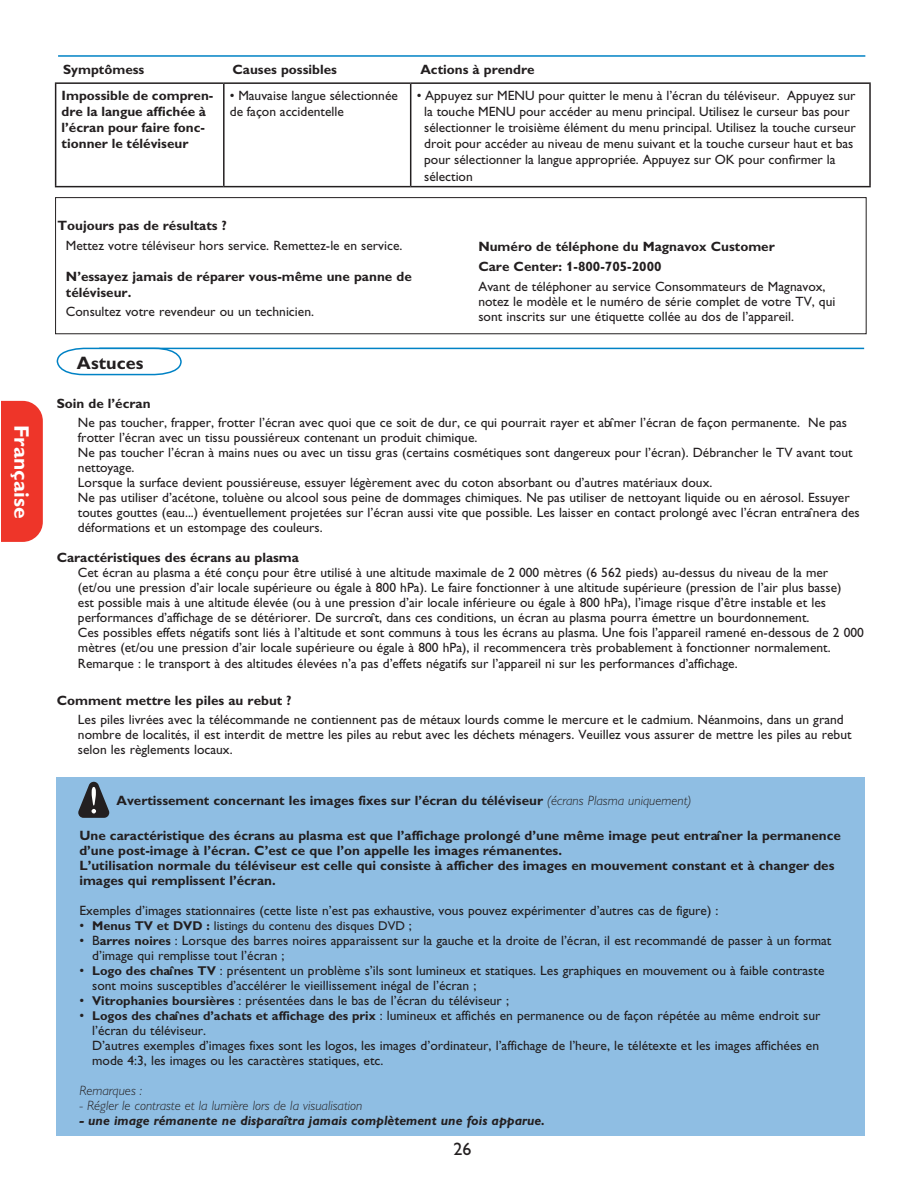
<style>
.page{position:relative;width:919px;height:1190px;background:#fff}
.page>*{position:absolute;margin:0;border:0;box-sizing:border-box;transform-origin:0 0}
.t1{font:700 21px "Gill Alt One";color:#fff}
.t2{font:700 18px "Gill Alt One";letter-spacing:.005em;color:#231f20}
.t3{font:18px "Gill Alt One";color:#231f20}
.t4{font:13.5px/15px "Gill Alt One";color:#231f20}
.t5{font:700 13.5px/16.2px "Gill Alt One";color:#231f20}
.t6{font:13.5px/16.2px "Gill Alt One";color:#231f20}
.t7{font:italic 700 13.5px "Gill Alt One";color:#231f20}
.t8{font:italic 300 13.5px "Gill Alt One";color:#231f20}
.t9{font:12.75px "Gill Alt One";color:#231f20}
.s1{font-weight:300;font-style:italic}
.s2{font-size:13.5px}
.s3{font-weight:700}
.s4{font-weight:700;font-size:12.75px}
</style>
<div class="page">
<hr style="left:99px;top:347px;width:765px;height:2px;background:#0082c5">
<div style="left:57px;top:777px;width:808px;height:357px;background:#8fbee3"></div>
<div style="left:55px;top:197px;width:811px;height:137px;border:1px solid #231f20"></div>
<svg style="left:56px;top:347px;width:126px;height:27px"></svg>
<hr style="left:58px;top:55px;width:807px;height:2px;background:#0082c5">
<hr style="left:55px;top:82px;width:169px;height:2px;background:#231f20">
<hr style="left:55px;top:84px;width:1px;height:102px;background:#231f20">
<hr style="left:224px;top:82px;width:187px;height:2px;background:#231f20">
<hr style="left:223px;top:84px;width:2px;height:102px;background:#231f20">
<hr style="left:411px;top:82px;width:460px;height:2px;background:#231f20">
<hr style="left:410px;top:84px;width:1px;height:102px;background:#231f20">
<hr style="left:869px;top:84px;width:2px;height:102px;background:#231f20">
<hr style="left:55px;top:186px;width:169px;height:1px;background:#231f20">
<hr style="left:224px;top:186px;width:187px;height:1px;background:#231f20">
<hr style="left:411px;top:186px;width:460px;height:1px;background:#231f20">
<svg style="left:78px;top:781px;width:31px;height:36px"></svg>
<div style="left:1px;top:401px;width:42px;height:140px;background:#ee3529"></div>
<h1 class="t1" style="left:34px;top:424px;width:95px;rotate:90deg">Française</h1>
<p class="t5" style="left:63px;top:61px;width:83px">Symptômess</p>
<p class="t5" style="left:232px;top:61px;width:106px">Causes possibles</p>
<p class="t5" style="left:420px;top:61px;width:116px">Actions à prendre</p>
<p class="t5" style="left:62px;top:87px;width:153px">Impossible de compren&shy;dre la langue affichée à l’écran pour faire fonc&shy;tionner le téléviseur</p>
<p class="t6" style="left:230px;top:87px;width:170px">• Mauvaise langue sélectionnée de façon accidentelle</p>
<p class="t6" style="left:424px;top:87px;width:433px;text-indent:-8px">• Appuyez sur MENU pour quitter le menu à l’écran du téléviseur. Appuyez sur la touche MENU pour accéder au menu principal. Utilisez le curseur bas pour sélectionner le troisième élément du menu principal. Utilisez la touche curseur droit pour accéder au niveau de menu suivant et la touche curseur haut et bas pour sélectionner la langue appropriée. Appuyez sur OK pour confirmer la sélection</p>
<p class="t5" style="left:57px;top:217px;width:171px">Toujours pas de résultats ?</p>
<p class="t4" style="left:66px;top:237px;width:338px">Mettez votre téléviseur hors service. Remettez-le en service.</p>
<p class="t5" style="left:66px;top:268px;width:347px">N’essayez jamais de réparer vous-même une panne de téléviseur.</p>
<p class="t4" style="left:66px;top:304px;width:250px">Consultez votre revendeur ou un technicien.</p>
<h2 class="t2" style="left:77px;top:352px;width:68px">Astuces</h2>
<p class="t5" style="left:478px;top:236px;width:298px;line-height:20.4px">Numéro de téléphone du Magnavox Customer<br>Care Center: 1-800-705-2000</p>
<p class="t4" style="left:478px;top:278px;width:358px">Avant de téléphoner au service Consommateurs de Magnavox, notez le modèle et le numéro de série complet de votre TV, qui sont inscrits sur une étiquette collée au dos de l’appareil.</p>
<p class="t5" style="left:57px;top:394px;width:95px">Soin de l’écran</p>
<p class="t4" style="left:78px;top:414px;width:783px">Ne pas toucher, frapper, frotter l’écran avec quoi que ce soit de dur, ce qui pourrait rayer et abîmer l’écran de façon permanente. Ne pas frotter l’écran avec un tissu poussiéreux contenant un produit chimique.<br>Ne pas toucher l’écran à mains nues ou avec un tissu gras (certains cosmétiques sont dangereux pour l’écran). Débrancher le TV avant tout nettoyage.<br>Lorsque la surface devient poussiéreuse, essuyer légèrement avec du coton absorbant ou d’autres matériaux doux.<br>Ne pas utiliser d’acétone, toluène ou alcool sous peine de dommages chimiques. Ne pas utiliser de nettoyant liquide ou en aérosol. Essuyer toutes gouttes (eau...) éventuellement projetées sur l’écran aussi vite que possible. Les laisser en contact prolongé avec l’écran entraînera des déformations et un estompage des couleurs.</p>
<p class="t5" style="left:57px;top:549px;width:244px">Caractéristiques des écrans au plasma</p>
<p class="t4" style="left:78px;top:564px;width:787px">Cet écran au plasma a été conçu pour être utilisé à une altitude maximale de 2 000 mètres (6 562 pieds) au-dessus du niveau de la mer (et/ou une pression d’air locale supérieure ou égale à 800 hPa). Le faire fonctionner à une altitude supérieure (pression de l’air plus basse)<br>est possible mais à une altitude élevée (ou à une pression d’air locale inférieure ou égale à 800 hPa), l’image risque d’être instable et les performances d’affichage de se détériorer. De surcroît, dans ces conditions, un écran au plasma pourra émettre un bourdonnement.<br>Ces possibles effets négatifs sont liés à l’altitude et sont communs à tous les écrans au plasma. Une fois l’appareil ramené en-dessous de 2 000 mètres (et/ou une pression d’air locale supérieure ou égale à 800 hPa), il recommencera très probablement à fonctionner normalement.<br>Remarque : le transport à des altitudes élevées n’a pas d’effets négatifs sur l’appareil ni sur les performances d’affichage.</p>
<p class="t5" style="left:57px;top:692px;width:236px">Comment mettre les piles au rebut ?</p>
<p class="t4" style="left:78px;top:712px;width:775px">Les piles livrées avec la télécommande ne contiennent pas de métaux lourds comme le mercure et le cadmium. Néanmoins, dans un grand nombre de localités, il est interdit de mettre les piles au rebut avec les déchets ménagers. Veuillez vous assurer de mettre les piles au rebut selon les règlements locaux.</p>
<p class="t5" style="left:117px;top:792px;width:576px">Avertissement concernant les images fixes sur l’écran du téléviseur <span class="s1">(écrans Plasma uniquement)</span></p>
<p class="t5" style="left:79px;top:827px;width:763px;line-height:15px">Une caractéristique des écrans au plasma est que l’affichage prolongé d’une même image peut entraîner la permanence d’une post-image à l’écran. C’est ce que l’on appelle les images rémanentes.<br>L’utilisation normale du téléviseur est celle qui consiste à afficher des images en mouvement constant et à changer des images qui remplissent l’écran.</p>
<p class="t4" style="left:79px;top:902px;width:641px">Exemples d’images stationnaires (cette liste n’est pas exhaustive, vous pouvez expérimenter d’autres cas de figure) :</p>
<p class="t9" style="left:79px;top:917px;width:334px"><span class="s2">•</span> <span class="s3">Menus TV et DVD :</span> listings du contenu des disques DVD <span class="s2">;</span></p>
<p class="t4" style="left:92px;top:932px;width:741px;text-indent:-13px">• B<span class="s4">arres noires</span> : Lorsque des barres noires apparaissent sur la gauche et la droite de l’écran, il est recommandé de passer à un format d’image qui remplisse tout l’écran ;</p>
<p class="t4" style="left:92px;top:962px;width:734px;text-indent:-13px">• <span class="s4">Logo des chaînes TV</span> : présentent un problème s’ils sont lumineux et statiques. Les graphiques en mouvement ou à faible contraste sont moins susceptibles d’accélérer le vieillissement inégal de l’écran ;</p>
<p class="t4" style="left:79px;top:992px;width:431px">• <span class="s4">Vitrophanies boursières</span> : présentées dans le bas de l’écran du téléviseur ;</p>
<p class="t4" style="left:92px;top:1007px;width:730px;text-indent:-13px">• <span class="s4">Logos des chaînes d’achats et affichage des prix</span> : lumineux et affichés en permanence ou de façon répétée au même endroit sur l’écran du téléviseur.<br>D’autres exemples d’images fixes sont les logos, les images d’ordinateur, l’affichage de l’heure, le télétexte et les images affichées en mode 4:3, les images ou les caractères statiques, etc.</p>
<p class="t8" style="left:79px;top:1082px;width:64px">Remarques :</p>
<p class="t8" style="left:79px;top:1097px;width:285px">- Régler le contraste et la lumière lors de la visualisation</p>
<p class="t7" style="left:79px;top:1111px;width:467px">- une image rémanente ne disparaîtra jamais complètement une fois apparue.</p>
<h2 class="t3" style="left:453px;top:1137px;width:19px">26</h2>
</div>
